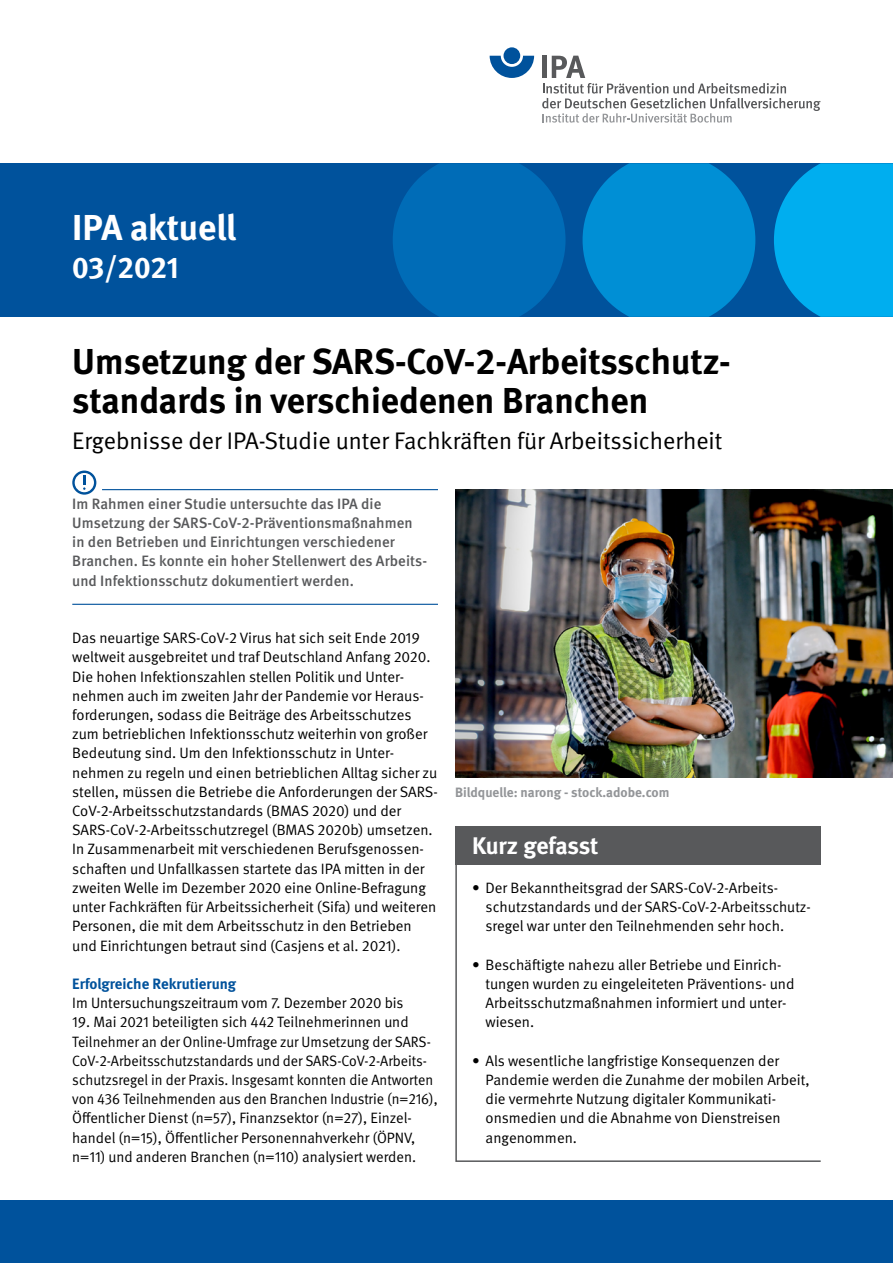
<style>
.page{position:relative;width:893px;height:1263px;background:#fff}
.page>*{position:absolute;margin:0;border:0;box-sizing:border-box;transform-origin:0 0}
._01_Überschriften_H1{font:700 36px/39px "DGUV Meta";color:#000}
._01_Überschriften_H1-2{font:700 36px "DGUV Meta";letter-spacing:-.005em;color:#fff}
._01_Überschriften_Newsletter_Ausgabe{font:700 30px "DGUV Meta";letter-spacing:-.01em;color:#fff}
._01_Überschriften_Artikel_Untertitel{font:24px "DGUV Meta";color:#000}
._04_Sonderdesign_Liste_Titel_16{font:700 24px "DGUV Meta";letter-spacing:-.01em;color:#fff}
._02_Fließtext_p{font:15px/19.2px "DGUV Meta";color:#000}
._04_Sonderdesign_Liste{font:15px/19.2px "DGUV Meta";color:#000}
._02_Fließtext_Header{font:500 15px/19.2px "DGUV Meta";letter-spacing:.005em;color:#58595b}
._01_Überschriften_H3{font:700 15px "DGUV Meta";color:#00529c}
._02_Fließtext_Bildunterschrift{font:700 13.5px "DGUV Meta";color:#939598}
</style>
<div class="page">
<div style="left:0;top:163px;width:893px;height:154px;background:#00529c"></div>
<svg style="left:490px;top:56px;width:44px;height:22px"></svg>
<div style="left:504px;top:47px;width:16px;height:17px;background:#00529c;border-radius:50%"></div>
<svg style="left:542px;top:56px;width:279px;height:67px"></svg>
<div style="left:0;top:1200px;width:893px;height:63px;background:#00529c"></div>
<svg style="left:393px;top:163px;width:173px;height:154px"></svg>
<svg style="left:583px;top:163px;width:172px;height:154px"></svg>
<svg style="left:774px;top:163px;width:119px;height:154px;background:#00a3e5"></svg>
<svg style="left:72px;top:470px;width:24px;height:25px"></svg>
<hr style="left:102px;top:489px;width:336px;height:1px;background:#00529c">
<hr style="left:72px;top:604px;width:366px;height:1px;background:#00529c">
<svg style="left:455px;top:826px;width:366px;height:336px"></svg>
<img style="left:455px;top:490px;width:438px;height:288px">
<h1 class="_01_Überschriften_H1-2" style="left:72px;top:206px;width:165px">IPA aktuell</h1>
<p class="_01_Überschriften_Newsletter_Ausgabe" style="left:72px;top:250px;width:108px">03/2021</p>
<h1 class="_01_Überschriften_H1" style="left:72px;top:343px;width:660px">Umsetzung der SARS-CoV-2-Arbeitsschutz&shy;standards in verschiedenen Branchen</h1>
<p class="_01_Überschriften_Artikel_Untertitel" style="left:72px;top:427px;width:652px">Ergebnisse der IPA-Studie unter Fachkräften für Arbeitssicherheit</p>
<p class="_02_Fließtext_Header" style="left:72px;top:494px;width:356px">Im Rahmen einer Studie untersuchte das IPA die Umsetzung der SARS-CoV-2-Präventionsmaßnahmen in den Betrieben und Einrichtungen verschiedener Branchen. Es konnte ein hoher Stellenwert des Arbeits&shy;und Infektionsschutz dokumentiert werden.</p>
<p class="_02_Fließtext_p" style="left:72px;top:629px;width:367px">Das neuartige SARS-CoV-2 Virus hat sich seit Ende 2019 weltweit ausgebreitet und traf Deutschland Anfang 2020.<br>Die hohen Infektionszahlen stellen Politik und Unter&shy;nehmen auch im zweiten Jahr der Pandemie vor Heraus&shy;forderungen, sodass die Beiträge des Arbeitsschutzes zum betrieblichen Infektionsschutz weiterhin von großer Bedeutung sind. Um den Infektionsschutz in Unter&shy;nehmen zu regeln und einen betrieblichen Alltag sicher zu stellen, müssen die Betriebe die Anforderungen der SARS-CoV-2-Arbeitsschutzstandards (BMAS 2020) und der SARS-CoV-2-Arbeitsschutzregel (BMAS 2020b) umsetzen.<br>In Zusammenarbeit mit verschiedenen Berufsgenossen&shy;schaften und Unfallkassen startete das IPA mitten in der zweiten Welle im Dezember 2020 eine Online-Befragung unter Fachkräften für Arbeitssicherheit (Sifa) und weiteren Personen, die mit dem Arbeitsschutz in den Betrieben und Einrichtungen betraut sind (Casjens et al. 2021).</p>
<h2 class="_01_Überschriften_H3" style="left:72px;top:975px;width:165px">Erfolgreiche Rekrutierung</h2>
<p class="_02_Fließtext_p" style="left:72px;top:994px;width:333px">Im Untersuchungszeitraum vom 7. Dezember 2020 bis</p>
<p class="_02_Fließtext_p" style="left:72px;top:1013px;width:367px">19. Mai 2021 beteiligten sich 442 Teilnehmerinnen und Teilnehmer an der Online-Umfrage zur Umsetzung der SARS-CoV-2-Arbeitsschutzstandards und der SARS-CoV-2-Arbeits&shy;schutzsregel in der Praxis. Insgesamt konnten die Antworten von 436 Teilnehmenden aus den Branchen Industrie (n=216), Öffentlicher Dienst (n=57), Finanzsektor (n=27), Einzel&shy;handel (n=15), Öffentlicher Personennahverkehr (ÖPNV, n=11) und anderen Branchen (n=110) analysiert werden.</p>
<p class="_02_Fließtext_Bildunterschrift" style="left:455px;top:784px;width:216px">Bildquelle: narong - stock.adobe.com</p>
<h2 class="_04_Sonderdesign_Liste_Titel_16" style="left:472px;top:832px;width:128px">Kurz gefasst</h2>
<p class="_04_Sonderdesign_Liste" style="left:486px;top:878px;width:326px;text-indent:-14px">• Der Bekanntheitsgrad der SARS-CoV-2-Arbeits&shy;schutzstandards und der SARS-CoV-2-Arbeitsschutz&shy;sregel war unter den Teilnehmenden sehr hoch.</p>
<p class="_04_Sonderdesign_Liste" style="left:486px;top:955px;width:310px;text-indent:-14px">• Beschäftigte nahezu aller Betriebe und Einrich&shy;tungen wurden zu eingeleiteten Präventions- und Arbeitsschutzmaßnahmen informiert und unter&shy;wiesen.</p>
<p class="_04_Sonderdesign_Liste" style="left:486px;top:1051px;width:325px;text-indent:-14px">• Als wesentliche langfristige Konsequenzen der Pandemie werden die Zunahme der mobilen Arbeit, die vermehrte Nutzung digitaler Kommunikati&shy;onsmedien und die Abnahme von Dienstreisen angenommen.</p>
</div>
